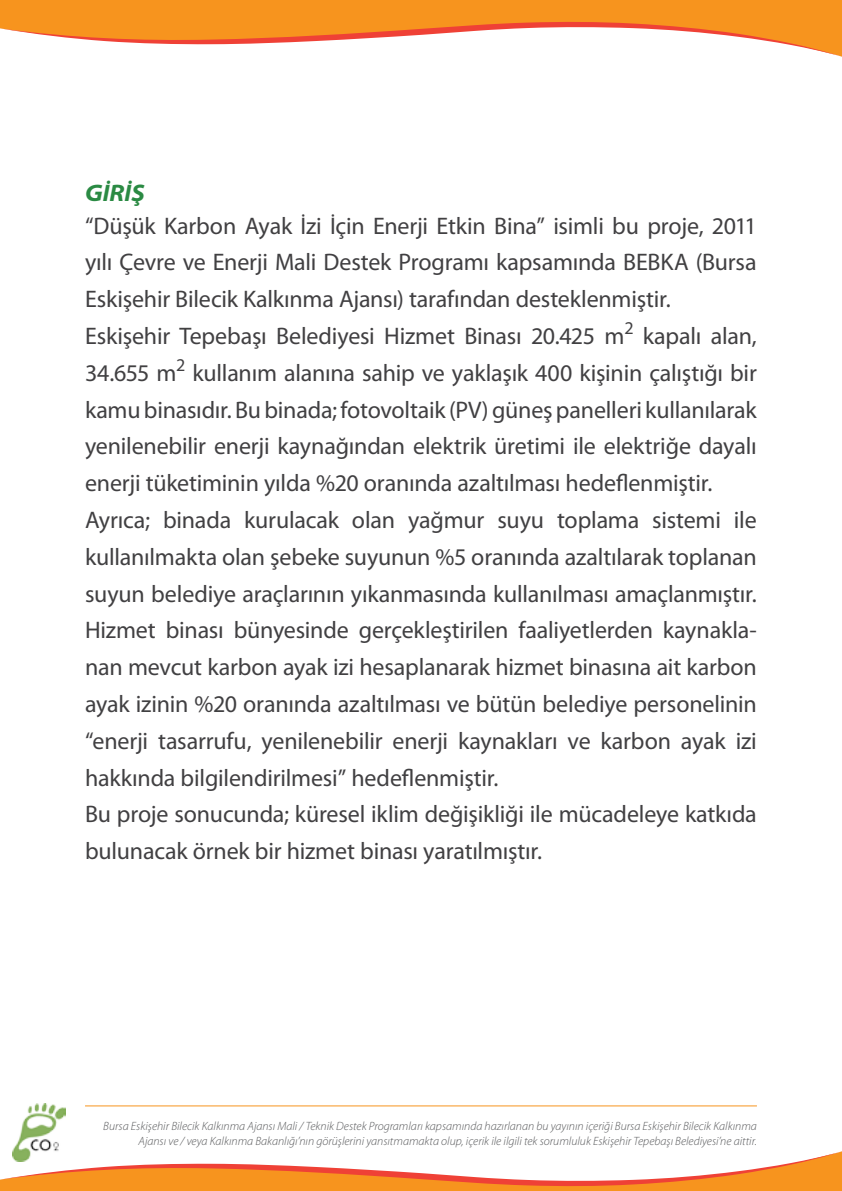
<style>
.page{position:relative;width:842px;height:1191px;background:#fff}
.page>*{position:absolute;margin:0;border:0;box-sizing:border-box;transform-origin:0 0}
.t1{font:24px/36.8px "Myriad Pro";letter-spacing:-.01em;color:#414042}
.t2{font:italic 700 semi-expanded 24px "Myriad Pro";color:#2a8a43}
.t3{font:italic 300 12px/14.4px "Myriad Pro";color:#58595b;text-align:right}
</style>
<div class="page">
<hr style="left:85px;top:1105px;width:672px;height:1px;background:#f7941e">
<div style="left:0;top:0;width:842px;height:22px;background:#f7941e"></div>
<svg style="left:0;top:22px;width:842px;height:35px"></svg>
<svg style="left:0;top:1151px;width:842px;height:40px"></svg>
<img style="left:12px;top:1103px;width:54px;height:58px">
<p class="t2" style="left:85px;top:177px;width:61px">GİRİŞ</p>
<p class="t1" style="left:85px;top:207px;width:673px">“Düşük Karbon Ayak İzi İçin Enerji Etkin Bina” isimli bu proje, 2011 yılı Çevre ve Enerji Mali Destek Programı kapsamında BEBKA (Bursa Eskişehir Bilecik Kalkınma Ajansı) tarafından desteklenmiştir.<br>Eskişehir Tepebaşı Belediyesi Hizmet Binası 20.425 m<sup>2</sup> kapalı alan, 34.655 m<sup>2</sup> kullanım alanına sahip ve yaklaşık 400 kişinin çalıştığı bir kamu binasıdır. Bu binada; fotovoltaik (PV) güneş panelleri kullanılarak yenilenebilir enerji kaynağından elektrik üretimi ile elektriğe dayalı enerji tüketiminin yılda %20 oranında azaltılması hedeflenmiştir.<br>Ayrıca; binada kurulacak olan yağmur suyu toplama sistemi ile kullanılmakta olan şebeke suyunun %5 oranında azaltılarak toplanan suyun belediye araçlarının yıkanmasında kullanılması amaçlanmıştır.<br>Hizmet binası bünyesinde gerçekleştirilen faaliyetlerden kaynakla&shy;nan mevcut karbon ayak izi hesaplanarak hizmet binasına ait karbon ayak izinin %20 oranında azaltılması ve bütün belediye personelinin “enerji tasarrufu, yenilenebilir enerji kaynakları ve karbon ayak izi hakkında bilgilendirilmesi” hedeflenmiştir.<br>Bu proje sonucunda; küresel iklim değişikliği ile mücadeleye katkıda bulunacak örnek bir hizmet binası yaratılmıştır.</p>
<p class="t3" style="left:103px;top:1118px;width:655px">Bursa Eskişehir Bilecik Kalkınma Ajansı Mali / Teknik Destek Programları kapsamında hazırlanan bu yayının içeriği Bursa Eskişehir Bilecik Kalkınma<br>Ajansı ve / veya Kalkınma Bakanlığı’nın görüşlerini yansıtmamakta olup, içerik ile ilgili tek sorumluluk Eskişehir Tepebaşı Belediyesi’ne aittir.</p>
</div>
